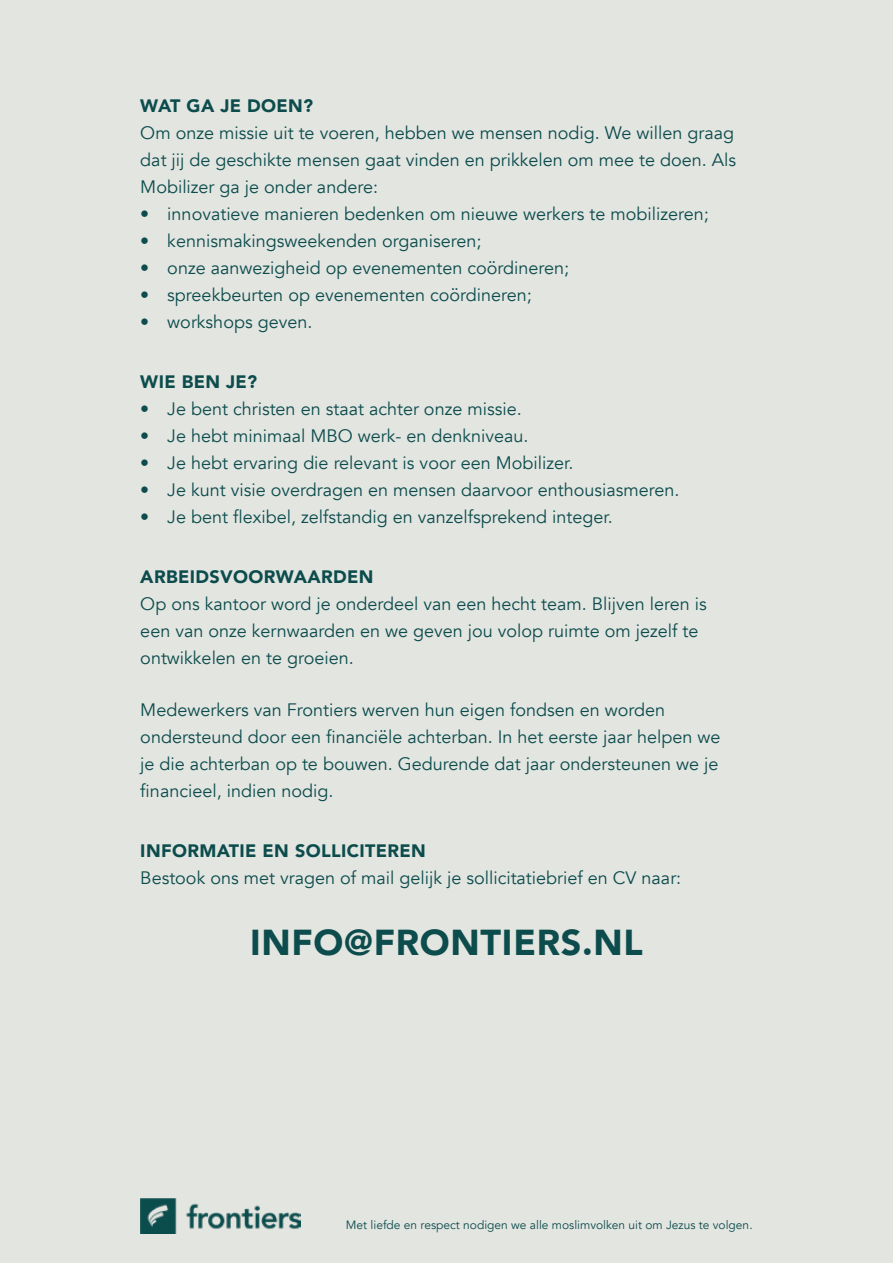
<style>
.page{position:relative;width:893px;height:1263px;background:#e3e5e1}
.page>*{position:absolute;margin:0;border:0;box-sizing:border-box;transform-origin:0 0}
.t1{font:900 36px "Avenir";letter-spacing:.02em;color:#0c4c4c}
.t2{font:18px/27px "Avenir";color:#0c4c4c}
.t3{font:900 18px "Avenir";letter-spacing:.02em;color:#0c4c4c}
.t4{font:12px "Avenir";color:#0c4c4c}
</style>
<div class="page">
<img style="left:140px;top:1198px;width:160px;height:36px">
<p class="t3" style="left:140px;top:90px;width:174px">WAT GA JE DOEN?</p>
<p class="t2" style="left:140px;top:119px;width:597px;text-align:justify">Om onze missie uit te voeren, hebben we mensen nodig. We willen graag dat jij de geschikte mensen gaat vinden en prikkelen om mee te doen. Als Mobilizer ga je onder andere:</p>
<p class="t2" style="left:140px;top:200px;width:570px">• innovatieve manieren bedenken om nieuwe werkers te mobilizeren;</p>
<p class="t2" style="left:140px;top:227px;width:343px">• kennismakingsweekenden organiseren;</p>
<p class="t2" style="left:140px;top:254px;width:430px">• onze aanwezigheid op evenementen coördineren;</p>
<p class="t2" style="left:140px;top:281px;width:393px">• spreekbeurten op evenementen coördineren;</p>
<p class="t2" style="left:140px;top:308px;width:174px">• workshops geven.</p>
<p class="t3" style="left:140px;top:366px;width:118px">WIE BEN JE?</p>
<p class="t2" style="left:140px;top:395px;width:383px">• Je bent christen en staat achter onze missie.</p>
<p class="t2" style="left:140px;top:422px;width:390px">• Je hebt minimaal MBO werk- en denkniveau.</p>
<p class="t2" style="left:140px;top:449px;width:434px">• Je hebt ervaring die relevant is voor een Mobilizer.</p>
<p class="t2" style="left:140px;top:476px;width:541px">• Je kunt visie overdragen en mensen daarvoor enthousiasmeren.</p>
<p class="t2" style="left:140px;top:503px;width:474px">• Je bent flexibel, zelfstandig en vanzelfsprekend integer.</p>
<p class="t3" style="left:140px;top:561px;width:235px">ARBEIDSVOORWAARDEN</p>
<p class="t2" style="left:140px;top:590px;width:568px">Op ons kantoor word je onderdeel van een hecht team. Blijven leren is een van onze kernwaarden en we geven jou volop ruimte om jezelf te ontwikkelen en te groeien.</p>
<p class="t2" style="left:140px;top:697px;width:582px">Medewerkers van Frontiers werven hun eigen fondsen en worden ondersteund door een financiële achterban. In het eerste jaar helpen we je die achterban op te bouwen. Gedurende dat jaar ondersteunen we je financieel, indien nodig.</p>
<p class="t3" style="left:140px;top:835px;width:287px">INFORMATIE EN SOLLICITEREN</p>
<p class="t2" style="left:140px;top:865px;width:542px">Bestook ons met vragen of mail gelijk je sollicitatiebrief en CV naar:</p>
<h1 class="t1" style="left:250px;top:911px;width:394px">INFO@FRONTIERS.NL</h1>
<p class="t4" style="left:346px;top:1217px;width:408px">Met liefde en respect nodigen we alle moslimvolken uit om Jezus te volgen.</p>
</div>
